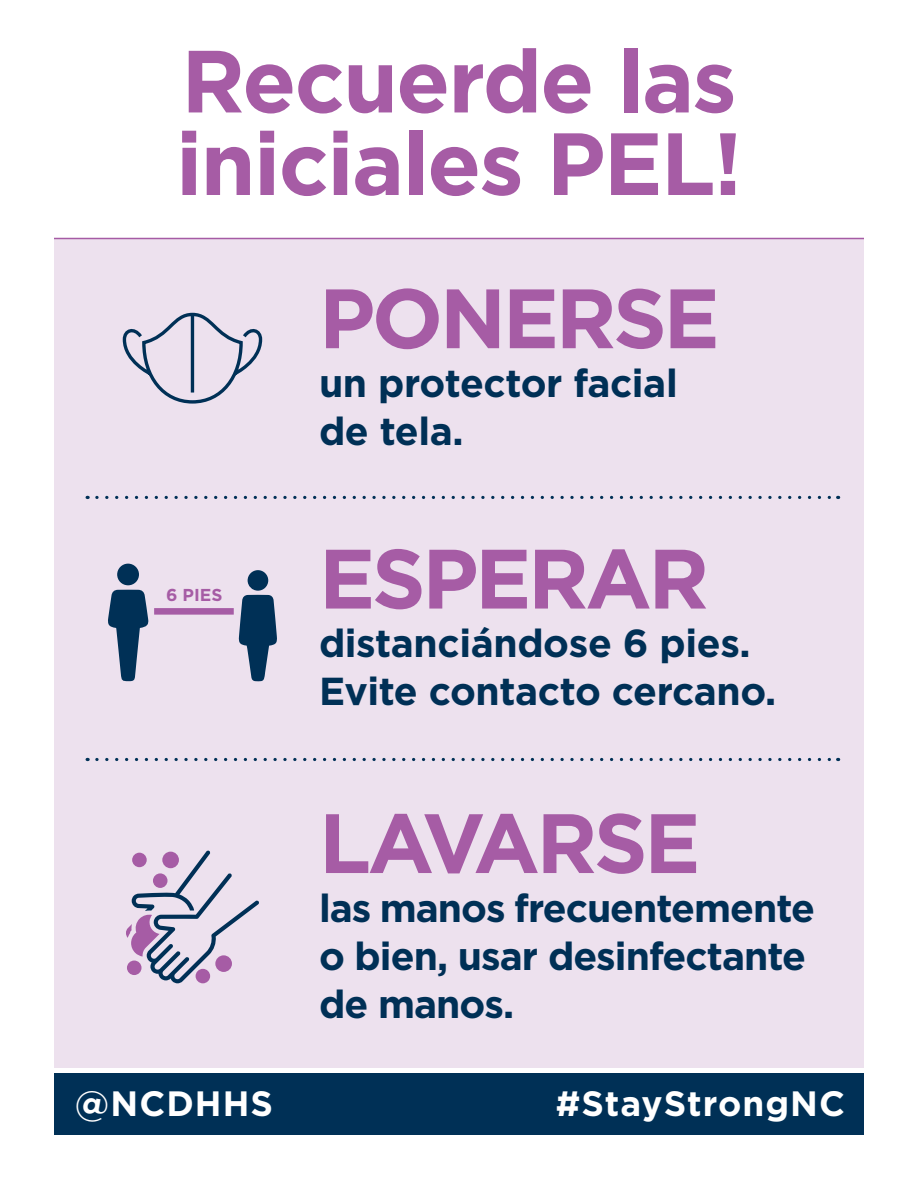
<style>
.page{position:relative;width:918px;height:1188px;background:#fff}
.page>*{position:absolute;margin:0;border:0;box-sizing:border-box;transform-origin:0 0}
.t1{font:700 88.05px/82.5px "Gotham";letter-spacing:-.02em;color:#a65ca5}
.t2{font:700 84px "Gotham";letter-spacing:-.04em;color:#a65ca5}
.t3{font:700 39px/48.4px "Gotham";letter-spacing:-.025em;color:#003056}
.t4{font:700 35.1px "Gotham";letter-spacing:.03em;color:#fff}
.t5{font:700 17.25px "Gotham";color:#a65ca5}
</style>
<div class="page">
<div style="left:54px;top:239px;width:810px;height:829px;background:#ede1ee"></div>
<hr style="left:54px;top:238px;width:810px;height:1px;background:#a65ca5">
<div style="left:54px;top:1073px;width:810px;height:61px;background:#003056"></div>
<svg style="left:97px;top:496px;width:742px;height:3px"></svg>
<svg style="left:97px;top:758px;width:742px;height:3px"></svg>
<svg style="left:122px;top:312px;width:141px;height:92px"></svg>
<svg style="left:126px;top:850px;width:133px;height:133px"></svg>
<svg style="left:108px;top:590px;width:41px;height:91px"></svg>
<svg style="left:238px;top:595px;width:39px;height:87px"></svg>
<div style="left:117px;top:564px;width:22px;height:21px;background:#003056;border-radius:50%"></div>
<div style="left:248px;top:570px;width:20px;height:21px;background:#003056;border-radius:50%"></div>
<div style="left:154px;top:608px;width:80px;height:7px;background:#a65ca5"></div>
<h1 class="t1" style="left:176px;top:40px;width:568px">Recuerde las iniciales PEL!</h1>
<p class="t5" style="left:166px;top:583px;width:58px">6 PIES</p>
<h2 class="t2" style="left:319px;top:263px;width:402px">PONERSE</h2>
<p class="t3" style="left:319px;top:358px;width:360px">un protector facial de tela.</p>
<h2 class="t2" style="left:319px;top:523px;width:392px">ESPERAR</h2>
<p class="t3" style="left:319px;top:619px;width:459px">distanciándose 6 pies.<br>Evite contacto cercano.</p>
<h2 class="t2" style="left:319px;top:788px;width:383px">LAVARSE</h2>
<p class="t3" style="left:319px;top:883px;width:497px">las manos frecuentemente o bien, usar desinfectante de manos.</p>
<p class="t4" style="left:75px;top:1080px;width:200px">@NCDHHS</p>
<p class="t4" style="left:556px;top:1080px;width:291px">#StayStrongNC</p>
</div>
